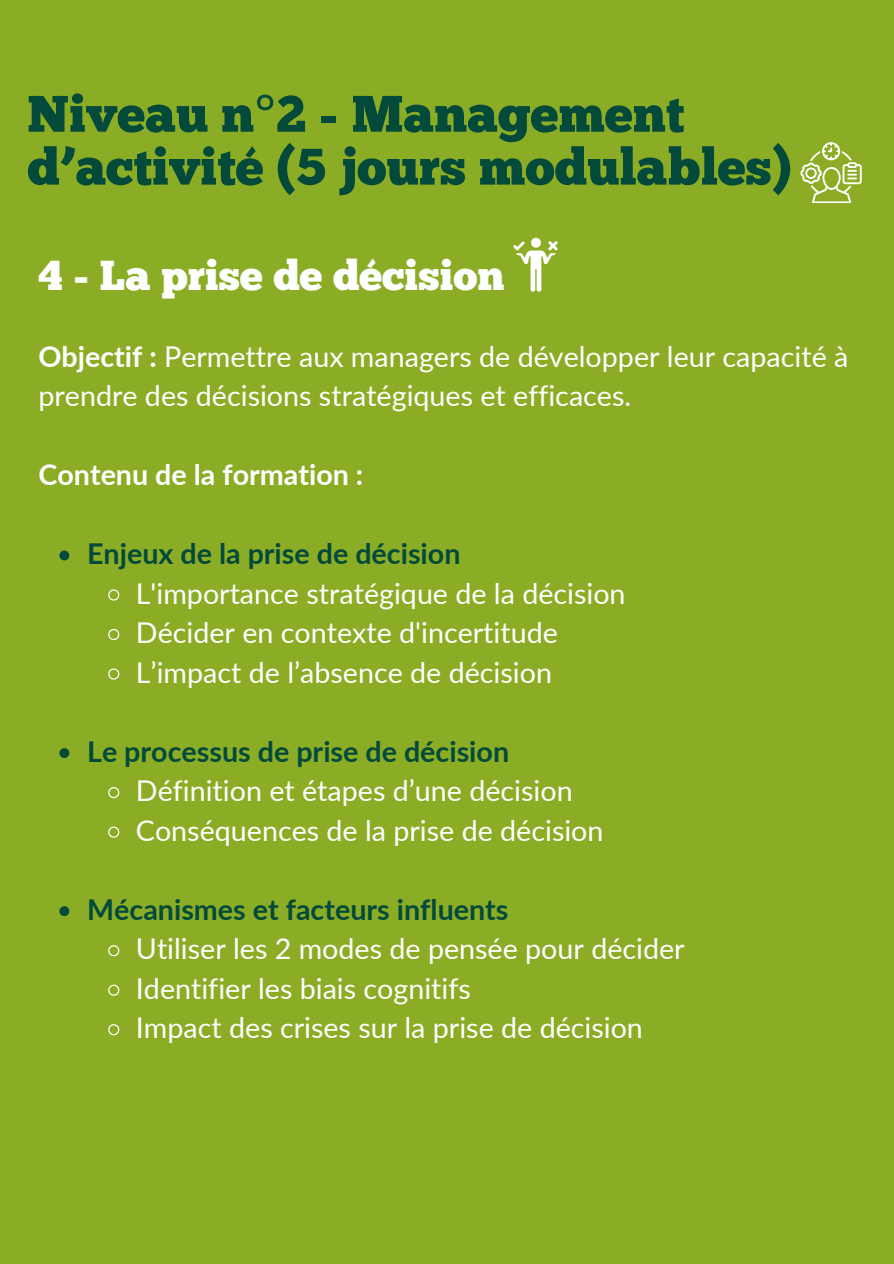
<style>
.page{position:relative;width:894px;height:1264px;background:#fff}
.page>*{position:absolute;margin:0;border:0;box-sizing:border-box;transform-origin:0 0}
.t1{font:51.15px/52.8px "Chunk Five";color:#044a3a}
.t2{font:41.85px "Chunk Five";color:#fff}
.t3{font:28.65px/39.5px "Lato";color:#fff}
.t4{font:700 28.65px "Lato";color:#044a3a}
.t5{font:700 28.65px "Lato";color:#fff}
.s1{font-family:"Noto Sans"}
.s2{font-weight:700}
</style>
<div class="page">
<div style="left:0;top:0;width:893px;height:1263px;background:#8bad25"></div>
<svg style="left:59px;top:550px;width:10px;height:10px"></svg>
<svg style="left:108px;top:589px;width:12px;height:12px"></svg>
<svg style="left:108px;top:629px;width:12px;height:12px"></svg>
<svg style="left:108px;top:668px;width:12px;height:12px"></svg>
<svg style="left:59px;top:748px;width:10px;height:10px"></svg>
<svg style="left:108px;top:787px;width:12px;height:12px"></svg>
<svg style="left:108px;top:826px;width:12px;height:12px"></svg>
<svg style="left:59px;top:906px;width:10px;height:10px"></svg>
<svg style="left:108px;top:945px;width:12px;height:12px"></svg>
<svg style="left:108px;top:984px;width:12px;height:12px"></svg>
<svg style="left:108px;top:1024px;width:12px;height:12px"></svg>
<svg style="left:513px;top:237px;width:44px;height:55px"></svg>
<svg style="left:800px;top:142px;width:61px;height:61px"></svg>
<p class="t1" style="left:27px;top:92px;width:765px">Niveau n<span class="s1">°</span>2 - Management d’activité (5 jours modulables)</p>
<p class="t2" style="left:38px;top:259px;width:467px">4 - La prise de décision</p>
<h1 class="t3" style="left:38px;top:336px;width:811px"><span class="s2">Objectif :</span> Permettre aux managers de développer leur capacité à prendre des décisions stratégiques et efficaces.</h1>
<p class="t5" style="left:38px;top:457px;width:326px">Contenu de la formation :</p>
<p class="t4" style="left:87px;top:536px;width:375px">Enjeux de la prise de décision</p>
<h2 class="t3" style="left:136px;top:573px;width:491px">L'importance stratégique de la décision</h2>
<p class="t3" style="left:136px;top:612px;width:423px">Décider en contexte d'incertitude</p>
<h3 class="t3" style="left:136px;top:652px;width:417px">L’impact de l’absence de décision</h3>
<p class="t4" style="left:87px;top:733px;width:423px">Le processus de prise de décision</p>
<p class="t3" style="left:136px;top:770px;width:438px">Définition et étapes d’une décision</p>
<p class="t3" style="left:136px;top:810px;width:469px">Conséquences de la prise de décision</p>
<p class="t4" style="left:87px;top:891px;width:423px">Mécanismes et facteurs influents</p>
<p class="t3" style="left:136px;top:928px;width:550px">Utiliser les 2 modes de pensée pour décider</p>
<p class="t3" style="left:136px;top:968px;width:336px">Identifier les biais cognitifs</p>
<p class="t3" style="left:136px;top:1007px;width:508px">Impact des crises sur la prise de décision</p>
</div>
